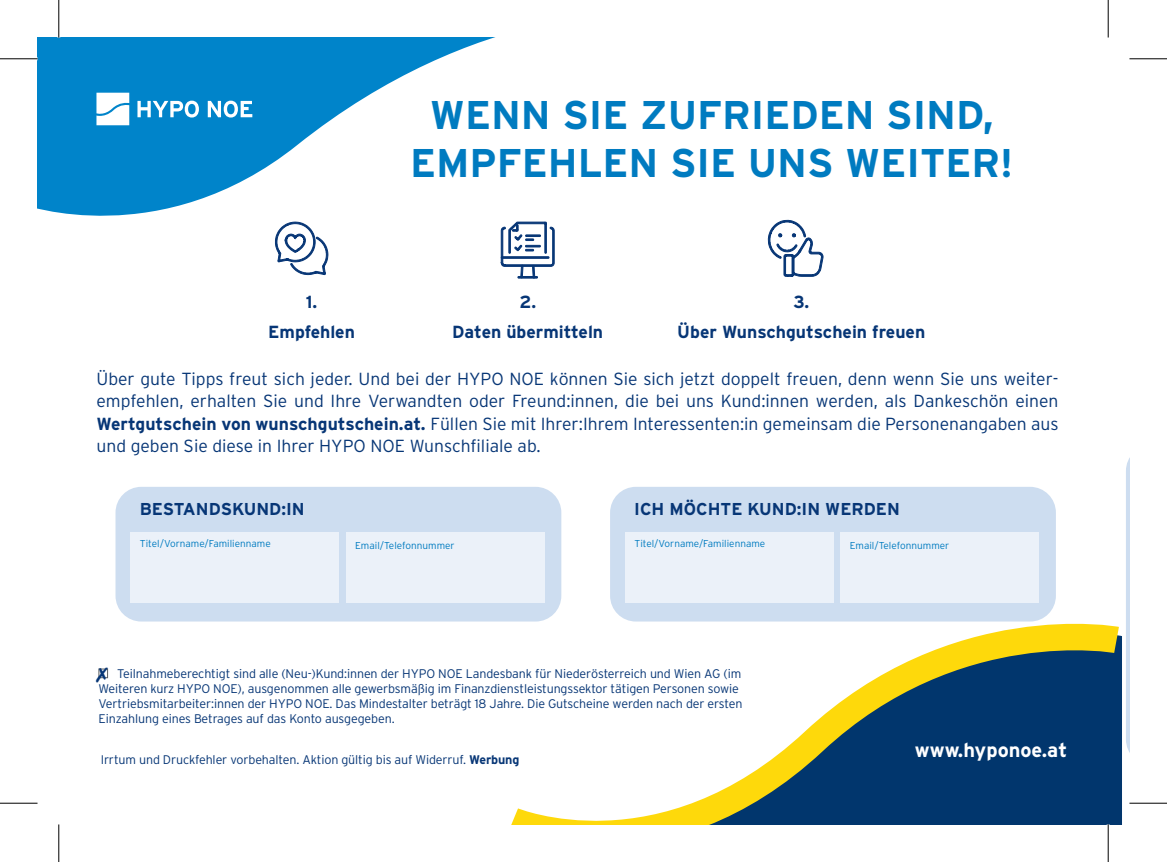
<style>
.page{position:relative;width:1167px;height:862px;background:#fff}
.page>*{position:absolute;margin:0;border:0;box-sizing:border-box;transform-origin:0 0}
.t1{font:700 40px "Interstate";color:#007bc0}
.t2{font:700 20px "Interstate";color:#fff}
.t3{font:300 17.5px/22.5px "Interstate";color:#073676;text-align:justify}
.t4{font:700 17.5px "Interstate";color:#073676}
.t5{font:700 17.25px "Interstate";color:#073676}
.t6{font:300 12.5px/15px "Interstate";letter-spacing:-.01em;color:#073676}
.t7{font:300 10px "Interstate";color:#007bc0}
.s1{font-weight:700}
.s2{color:#5c5f62}
</style>
<div class="page">
<svg style="left:38px;top:38px;width:517px;height:216px"></svg>
<svg style="left:96px;top:93px;width:33px;height:32px"></svg>
<svg style="left:137px;top:101px;width:62px;height:16px"></svg>
<svg style="left:208px;top:101px;width:44px;height:16px"></svg>
<svg style="left:508px;top:610px;width:614px;height:214px"></svg>
<svg style="left:275px;top:221px;width:53px;height:54px"></svg>
<svg style="left:500px;top:221px;width:54px;height:57px"></svg>
<svg style="left:767px;top:220px;width:56px;height:57px"></svg>
<svg style="left:1126px;top:459px;width:3px;height:292px"></svg>
<div style="left:115px;top:487px;width:446px;height:134px;background:#cdddf0;border-radius:26px"></div>
<div style="left:610px;top:487px;width:445px;height:134px;background:#cdddf0;border-radius:26px"></div>
<div style="left:131px;top:533px;width:208px;height:70px;background:#ebf1f9"></div>
<div style="left:625px;top:533px;width:208px;height:70px;background:#ebf1f9"></div>
<div style="left:346px;top:533px;width:198px;height:70px;background:#ebf1f9"></div>
<div style="left:840px;top:533px;width:198px;height:70px;background:#ebf1f9"></div>
<hr style="left:0;top:58px;width:38px;height:1px;background:#000">
<hr style="left:1129px;top:58px;width:37px;height:1px;background:#000">
<hr style="left:0;top:802px;width:38px;height:1px;background:#000">
<hr style="left:1129px;top:802px;width:37px;height:1px;background:#000">
<hr style="left:58px;top:0;width:1px;height:38px;background:#000">
<hr style="left:58px;top:824px;width:1px;height:38px;background:#000">
<hr style="left:1107px;top:0;width:1px;height:38px;background:#000">
<hr style="left:1107px;top:824px;width:1px;height:38px;background:#000">
<p class="t4" style="left:306px;top:292px;width:13px">1.</p>
<p class="t4" style="left:268px;top:322px;width:88px">Empfehlen</p>
<p class="t1" style="left:430px;top:92px;width:565px">WENN SIE ZUFRIEDEN SIND,</p>
<p class="t1" style="left:410px;top:140px;width:605px">EMPFEHLEN SIE UNS WEITER!</p>
<p class="t4" style="left:519px;top:292px;width:18px">2.</p>
<p class="t4" style="left:452px;top:322px;width:152px">Daten übermitteln</p>
<p class="t4" style="left:793px;top:292px;width:17px">3.</p>
<p class="t4" style="left:677px;top:322px;width:249px">Über Wunschgutschein freuen</p>
<p class="t3" style="left:96px;top:367px;width:963px">Über gute Tipps freut sich jeder. Und bei der HYPO NOE können Sie sich jetzt doppelt freuen, denn wenn Sie uns weiter&shy;empfehlen, erhalten Sie und Ihre Verwandten oder Freund:innen, die bei uns Kund:innen werden, als Dankeschön einen <span class="s1">Wertgutschein von wunschgutschein.at.</span> Füllen Sie mit Ihrer:Ihrem Interessenten:in gemeinsam die Personenangaben aus und geben Sie diese in Ihrer HYPO NOE Wunschfiliale ab.</p>
<p class="t5" style="left:140px;top:499px;width:166px">BESTANDSKUND:IN</p>
<p class="t5" style="left:634px;top:499px;width:267px">ICH MÖCHTE KUND:IN WERDEN</p>
<p class="t7" style="left:355px;top:540px;width:101px">Email/Telefonnummer</p>
<p class="t7" style="left:849px;top:540px;width:101px">Email/Telefonnummer</p>
<p class="t7" style="left:140px;top:538px;width:132px">Titel/Vorname/Familienname</p>
<p class="t7" style="left:634px;top:538px;width:132px">Titel/Vorname/Familienname</p>
<p class="t6" style="left:98px;top:665px;width:645px"><span class="s2">■</span> Teilnahmeberechtigt sind alle (Neu-)Kund:innen der HYPO NOE Landesbank für Niederösterreich und Wien AG (im Weiteren kurz HYPO NOE), ausgenommen alle gewerbsmäßig im Finanzdienstleistungssektor tätigen Personen sowie Vertriebsmitarbeiter:innen der HYPO NOE. Das Mindestalter beträgt 18 Jahre. Die Gutscheine werden nach der ersten Einzahlung eines Betrages auf das Konto ausgegeben.</p>
<p class="t6" style="left:101px;top:752px;width:420px">Irrtum und Druckfehler vorbehalten. Aktion gültig bis auf Widerruf. <span class="s1">Werbung</span></p>
<p class="t2" style="left:914px;top:739px;width:154px">www.hyponoe.at</p>
</div>
